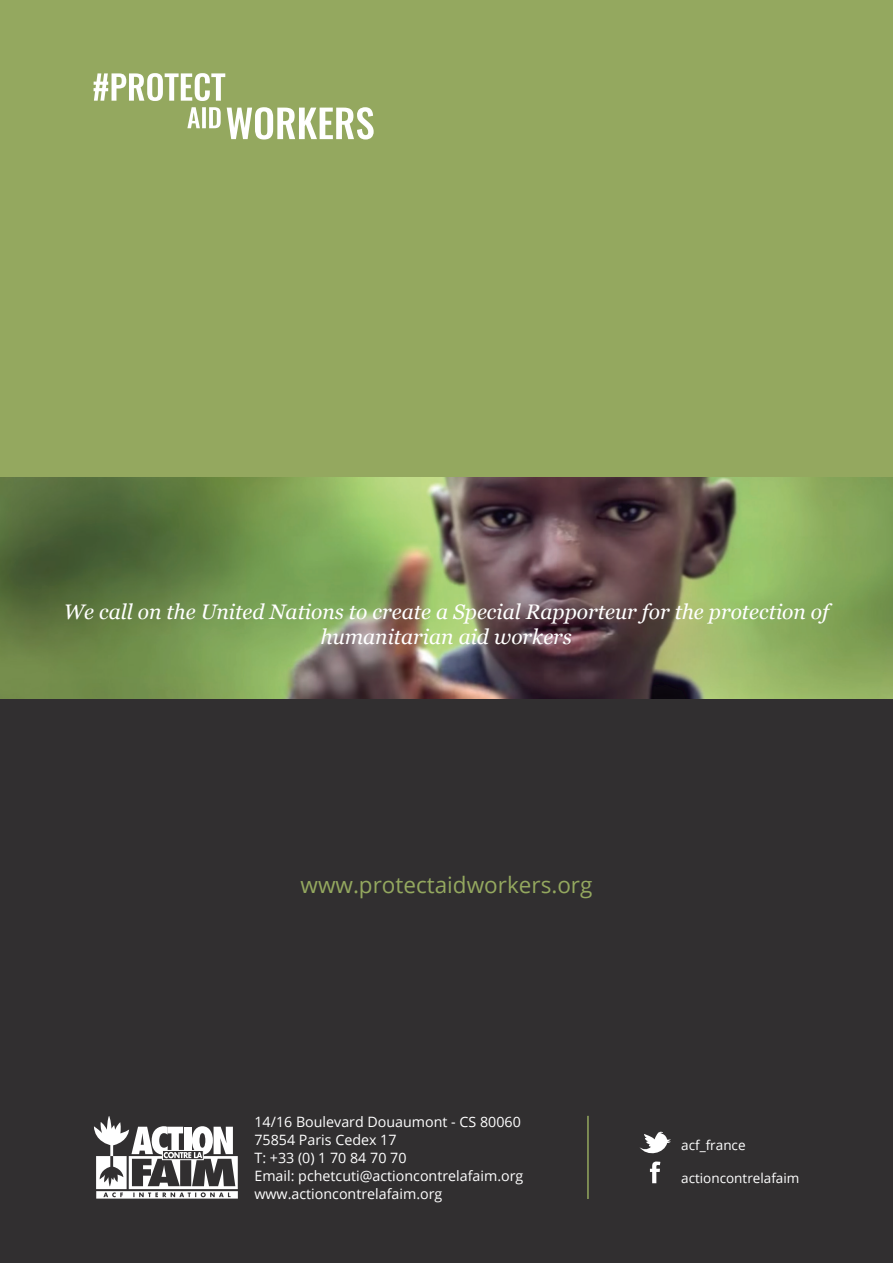
<style>
.page{position:relative;width:893px;height:1263px;background:#fff}
.page>*{position:absolute;margin:0;border:0;box-sizing:border-box;transform-origin:0 0}
.t1{font:22.5px "Open Sans";color:#94a85f}
.t2{font:italic 21px/25.2px "Georgia";color:#fff;text-align:center}
.t3{font:14.25px "Open Sans";color:#fff}
.t4{font:13.5px "Open Sans";color:#fff}
</style>
<div class="page">
<div style="left:0;top:0;width:893px;height:499px;background:#94a85f"></div>
<div style="left:0;top:672px;width:893px;height:591px;background:#312f30"></div>
<img style="left:0;top:478px;width:893px;height:220px">
<svg style="left:94px;top:73px;width:131px;height:28px"></svg>
<svg style="left:187px;top:107px;width:34px;height:21px"></svg>
<svg style="left:227px;top:107px;width:147px;height:32px"></svg>
<svg style="left:639px;top:1131px;width:32px;height:52px"></svg>
<svg style="left:94px;top:1116px;width:144px;height:82px"></svg>
<hr style="left:587px;top:1116px;width:2px;height:83px;background:#94a85f">
<p class="t2" style="left:64px;top:599px;width:767px">We call on the United Nations to create a Special Rapporteur for the protection of humanitarian aid workers</p>
<p class="t1" style="left:300px;top:870px;width:293px">www.protectaidworkers.org</p>
<p class="t3" style="left:254px;top:1112px;width:268px">14/16 Boulevard Douaumont - CS 80060</p>
<p class="t3" style="left:254px;top:1130px;width:144px">75854 Paris Cedex 17</p>
<p class="t3" style="left:254px;top:1148px;width:154px">T: +33 (0) 1 70 84 70 70</p>
<p class="t3" style="left:254px;top:1166px;width:270px">Email: pchetcuti@actioncontrelafaim.org</p>
<p class="t3" style="left:254px;top:1184px;width:189px">www.actioncontrelafaim.org</p>
<p class="t4" style="left:681px;top:1136px;width:66px">acf_france</p>
<p class="t4" style="left:681px;top:1169px;width:120px">actioncontrelafaim</p>
</div>
